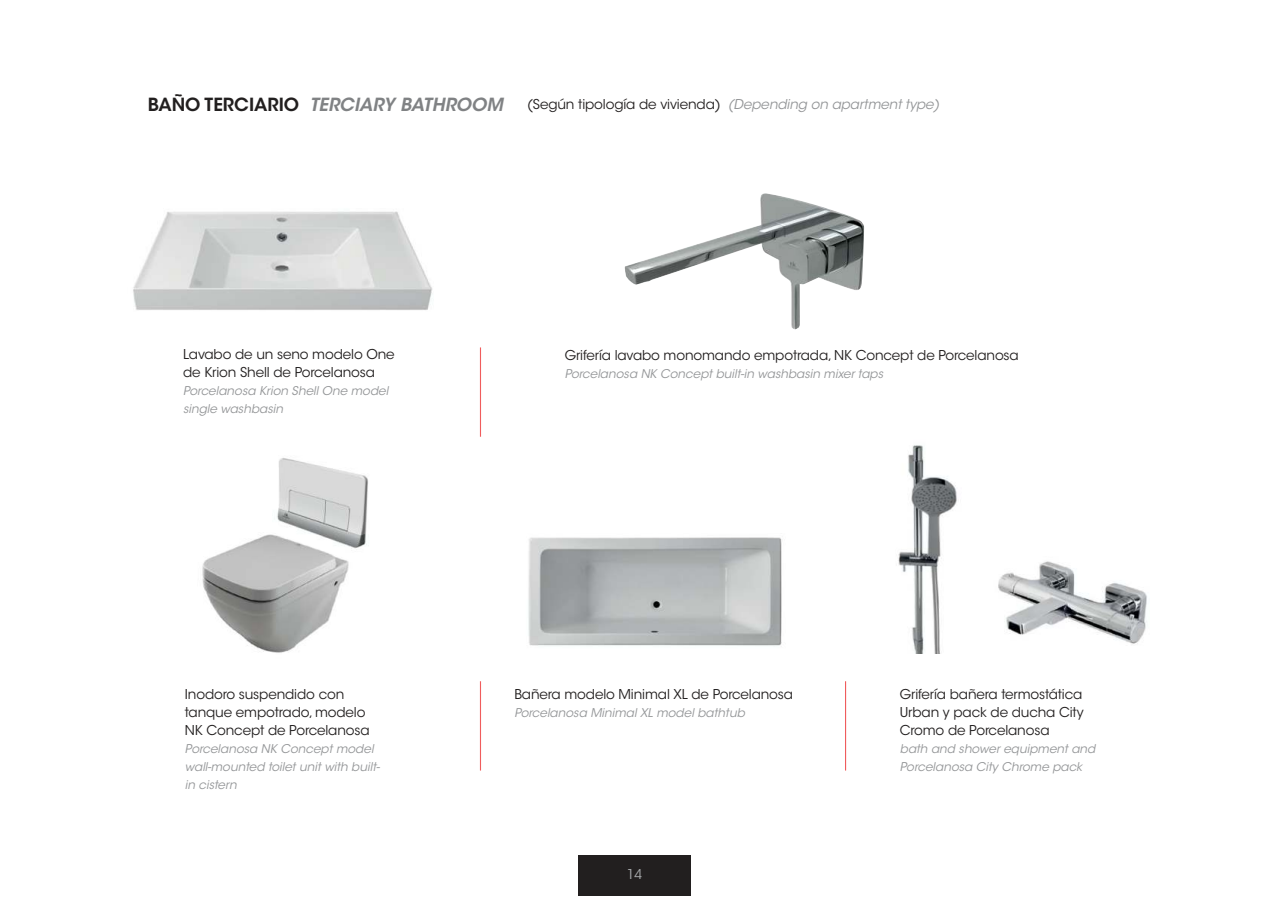
<style>
.page{position:relative;width:1269px;height:899px;background:#fff}
.page>*{position:absolute;margin:0;border:0;box-sizing:border-box;transform-origin:0 0}
.t1{font:italic 600 18px "ITC Avant Garde Std";color:#808284}
.t2{font:13.5px/18px "ITC Avant Garde Std";letter-spacing:-.01em;color:#221f1f}
.t3{font:13.5px "ITC Avant Garde Std";color:#a7a9ab}
.t4{font:italic 12px/18px "ITC Avant Garde Std";color:#939597}
.s1{font-style:normal;color:#221f1f}
.s2{font-style:italic;color:#939597}
</style>
<div class="page">
<div style="left:578px;top:856px;width:113px;height:40px;background:#221f1f"></div>
<img style="left:279px;top:458px;width:89px;height:87px">
<img style="left:202px;top:502px;width:163px;height:151px">
<img style="left:133px;top:211px;width:300px;height:99px">
<img style="left:625px;top:193px;width:239px;height:136px">
<hr style="left:480px;top:347px;width:1px;height:90px;background:#f05c5d">
<hr style="left:480px;top:681px;width:1px;height:89px;background:#f05c5d">
<hr style="left:845px;top:681px;width:1px;height:89px;background:#f05c5d">
<img style="left:528px;top:537px;width:254px;height:109px">
<img style="left:998px;top:561px;width:149px;height:83px">
<img style="left:898px;top:445px;width:59px;height:209px">
<h1 class="t1" style="left:148px;top:94px;width:357px"><span class="s1">BAÑO TERCIARIO</span> TERCIARY BATHROOM</h1>
<p class="t2" style="left:527px;top:96px;width:414px">(Según tipología de vivienda) <span class="s2">(Depending on apartment type)</span></p>
<p class="t2" style="left:183px;top:345px;width:213px">Lavabo de un seno modelo One de Krion Shell de Porcelanosa</p>
<p class="t4" style="left:183px;top:383px;width:207px">Porcelanosa Krion Shell One model single washbasin</p>
<p class="t2" style="left:185px;top:685px;width:186px">Inodoro suspendido con tanque empotrado, modelo<br>NK Concept de Porcelanosa</p>
<p class="t4" style="left:185px;top:741px;width:197px">Porcelanosa NK Concept model wall-mounted toilet unit with built&shy;in cistern</p>
<p class="t2" style="left:565px;top:346px;width:456px">Grifería lavabo monomando empotrada, NK Concept de Porcelanosa</p>
<p class="t4" style="left:565px;top:366px;width:320px">Porcelanosa NK Concept built-in washbasin mixer taps</p>
<p class="t2" style="left:514px;top:685px;width:280px">Bañera modelo Minimal XL de Porcelanosa</p>
<p class="t4" style="left:514px;top:705px;width:232px">Porcelanosa Minimal XL model bathtub</p>
<p class="t3" style="left:627px;top:866px;width:17px">14</p>
<p class="t2" style="left:900px;top:685px;width:185px;text-align:justify">Grifería bañera termostática Urban y pack de ducha City Cromo de Porcelanosa</p>
<p class="t4" style="left:900px;top:741px;width:197px">bath and shower equipment and<br>Porcelanosa City Chrome pack</p>
</div>
